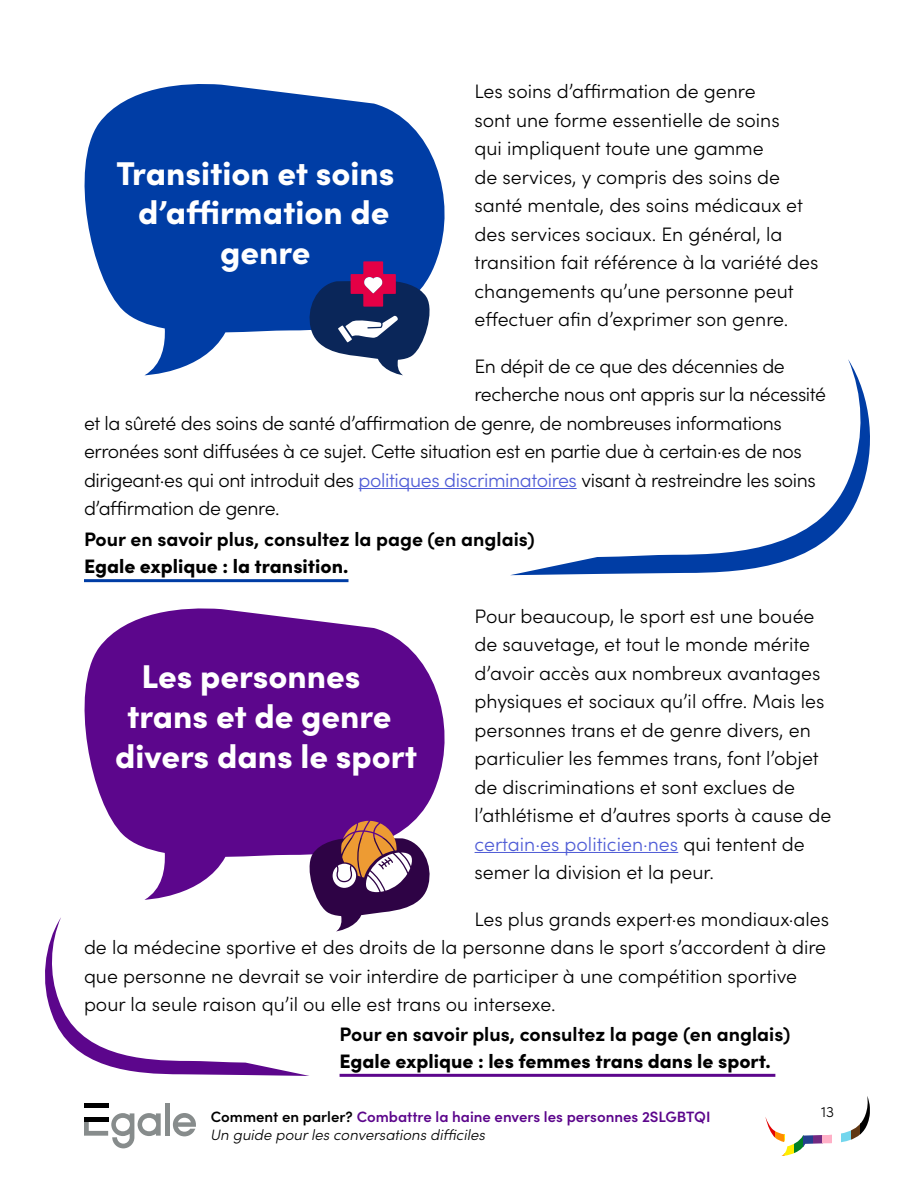
<style>
.page{position:relative;width:918px;height:1188px;background:#fff}
.page>*{position:absolute;margin:0;border:0;box-sizing:border-box;transform-origin:0 0}
.t1{font:900 33px/39.6px "Sofia Pro";color:#fff;text-align:center}
.t2{font:300 19.5px/28.5px "Sofia Pro";color:#000}
.t3{font:300 19.5px "Sofia Pro";letter-spacing:-.02em;color:#000}
.t4{font:700 19.5px "Sofia Pro";color:#000}
.t5{font:900 19.5px "Sofia Pro";color:#000}
.t6{font:600 15px/18px "Sofia Pro";color:#5c068c}
.t7{font:300 15px "Sofia Pro";color:#000}
.s1{color:#4f5cd6}
.s2{color:#000}
.s3{font-weight:300;font-style:italic;color:#000}
</style>
<div class="page">
<hr style="left:165px;top:1103px;width:4px;height:33px;background:#878c8c">
<svg style="left:173px;top:1113px;width:23px;height:23px"></svg>
<svg style="left:84px;top:1113px;width:77px;height:35px"></svg>
<div style="left:84px;top:1103px;width:24px;height:5px;background:#000"></div>
<div style="left:84px;top:1117px;width:24px;height:5px;background:#000"></div>
<svg style="left:765px;top:1117px;width:10px;height:21px"></svg>
<svg style="left:775px;top:1131px;width:6px;height:10px"></svg>
<hr style="left:781px;top:1096px;width:3px;height:60px;background:#ff8c00">
<svg style="left:784px;top:1134px;width:10px;height:22px"></svg>
<svg style="left:794px;top:1135px;width:9px;height:18px"></svg>
<svg style="left:803px;top:1135px;width:10px;height:12px"></svg>
<svg style="left:813px;top:1135px;width:9px;height:9px"></svg>
<svg style="left:822px;top:1134px;width:10px;height:10px"></svg>
<svg style="left:841px;top:1130px;width:10px;height:13px"></svg>
<svg style="left:851px;top:1124px;width:9px;height:16px"></svg>
<svg style="left:860px;top:1096px;width:10px;height:39px"></svg>
<hr style="left:359px;top:488px;width:218px;height:1px;background:#4f5cd6">
<hr style="left:475px;top:852px;width:203px;height:1px;background:#4f5cd6">
<svg style="left:84px;top:84px;width:361px;height:291px;fill:#003da5"></svg>
<svg style="left:84px;top:608px;width:361px;height:213px;background:#71269a"></svg>
<hr style="left:84px;top:579px;width:264px;height:3px;background:#003da5">
<hr style="left:340px;top:1074px;width:435px;height:3px;background:#5c068c">
<svg style="left:306px;top:261px;width:129px;height:114px"></svg>
<svg style="left:511px;top:359px;width:359px;height:216px"></svg>
<svg style="left:45px;top:821px;width:388px;height:255px"></svg>
<p class="t2" style="left:475px;top:76px;width:345px">Les soins d’affirmation de genre<br>sont une forme essentielle de soins<br>qui impliquent toute une gamme<br>de services, y compris des soins de santé mentale, des soins médicaux et des services sociaux. En général, la transition fait référence à la variété des changements qu’une personne peut effectuer afin d’exprimer son genre.</p>
<p class="t3" style="left:475px;top:352px;width:312px">En dépit de ce que des décennies de</p>
<p class="t3" style="left:475px;top:380px;width:353px">recherche nous ont appris sur la nécessité</p>
<p class="t3" style="left:84px;top:409px;width:699px">et la sûreté des soins de santé d’affirmation de genre, de nombreuses informations</p>
<p class="t3" style="left:84px;top:437px;width:719px">erronées sont diffusées à ce sujet. Cette situation est en partie due à certain·es de nos</p>
<p class="t3" style="left:84px;top:466px;width:733px">dirigeant·es qui ont introduit des <span class="s1">politiques discriminatoires</span> visant à restreindre les soins</p>
<p class="t3" style="left:84px;top:494px;width:197px">d’affirmation de genre.</p>
<h1 class="t1" style="left:117px;top:151px;width:279px">Transition et soins d’affirmation de genre</h1>
<p class="t4" style="left:84px;top:524px;width:452px">Pour en savoir plus, consultez la page (en anglais)</p>
<p class="t5" style="left:84px;top:551px;width:266px">Egale explique : la transition.</p>
<p class="t2" style="left:475px;top:600px;width:358px">Pour beaucoup, le sport est une bouée de sauvetage, et tout le monde mérite d’avoir accès aux nombreux avantages physiques et sociaux qu’il offre. Mais les personnes trans et de genre divers, en particulier les femmes trans, font l’objet de discriminations et sont exclues de l’athlétisme et d’autres sports à cause de <span class="s1">certain·es politicien·nes</span> qui tentent de semer la division et la peur.</p>
<p class="t2" style="left:84px;top:903px;width:747px;text-indent:391px">Les plus grands expert·es mondiaux·ales de la médecine sportive et des droits de la personne dans le sport s’accordent à dire que personne ne devrait se voir interdire de participer à une compétition sportive pour la seule raison qu’il ou elle est trans ou intersexe.</p>
<h1 class="t1" style="left:142px;top:654px;width:220px">Les personnes</h1>
<h1 class="t1" style="left:127px;top:694px;width:266px">trans et de genre</h1>
<h1 class="t1" style="left:115px;top:733px;width:303px">divers dans le sport</h1>
<p class="t4" style="left:340px;top:1019px;width:452px">Pour en savoir plus, consultez la page (en anglais)</p>
<p class="t5" style="left:340px;top:1046px;width:433px">Egale explique : les femmes trans dans le sport.</p>
<p class="t6" style="left:211px;top:1107px;width:501px"><span class="s2">Comment en parler?</span> Combattre la haine envers les personnes 2SLGBTQI<br><span class="s3">Un guide pour les conversations difficiles</span></p>
<p class="t7" style="left:821px;top:1101px;width:14px">13</p>
</div>
